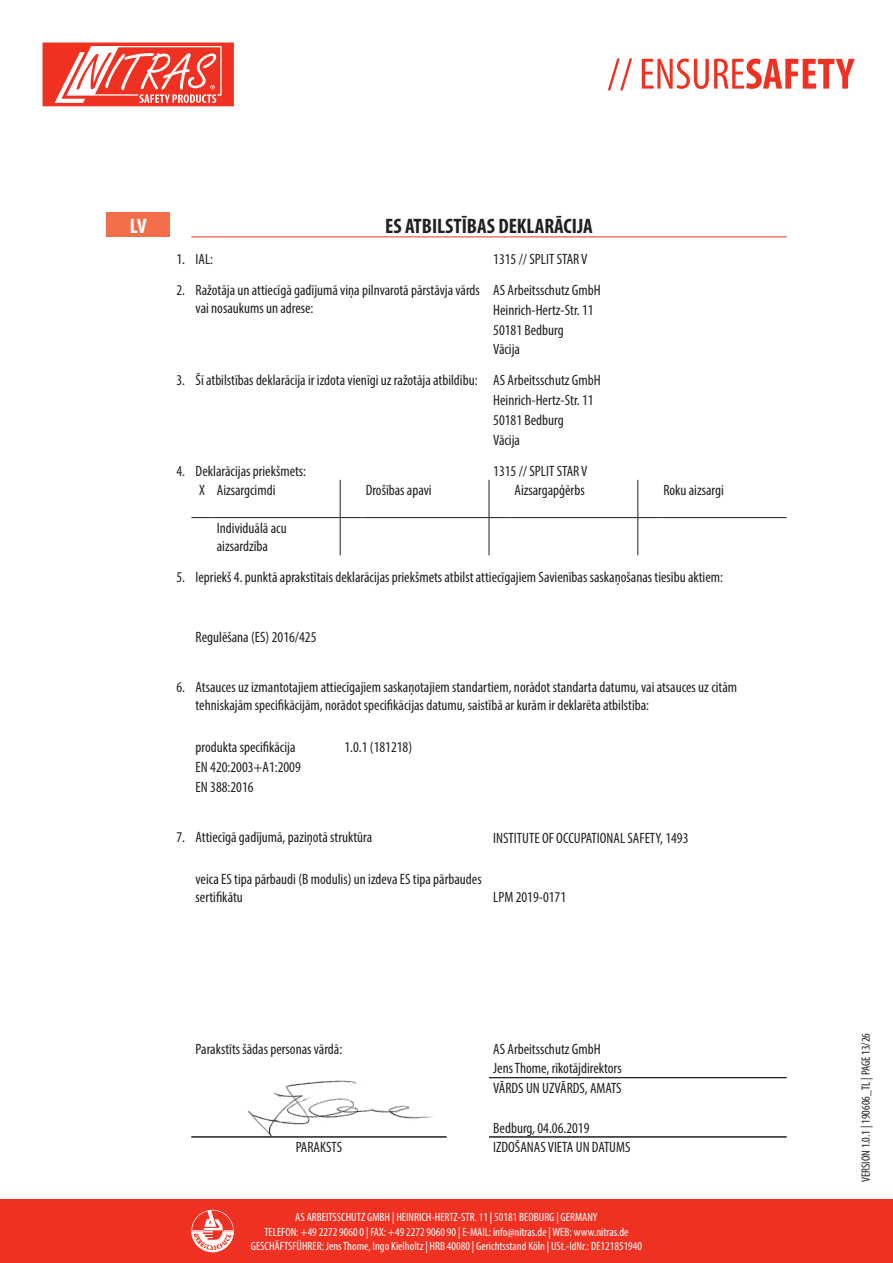
<style>
.page{position:relative;width:893px;height:1263px;background:#fff}
.page>*{position:absolute;margin:0;border:0;box-sizing:border-box;transform-origin:0 0}
.t1{font:700 condensed 21px "Myriad Pro";color:#231f20}
.t2{font:700 condensed 21px "Myriad Pro";color:#fff}
.t3{font:condensed 15px/19.8px "Myriad Pro";color:#231f20}
.t4{font:condensed 12px/14.4px "Myriad Pro";color:#fff;text-align:center}
.t5{font:condensed 12px "Myriad Pro";color:#231f20}
</style>
<div class="page">
<div style="left:0;top:1199px;width:893px;height:64px;background:#ef3122"></div>
<svg style="left:608px;top:58px;width:247px;height:32px"></svg>
<svg style="left:191px;top:1210px;width:43px;height:42px"></svg>
<svg style="left:43px;top:43px;width:191px;height:63px"></svg>
<img style="left:248px;top:1080px;width:186px;height:56px">
<div style="left:106px;top:213px;width:64px;height:24px;background:#f36e4a"></div>
<svg style="left:191px;top:236px;width:22px;height:1px"></svg>
<hr style="left:213px;top:236px;width:127px;height:1px;background:#ef3122">
<svg style="left:340px;top:236px;width:21px;height:1px"></svg>
<hr style="left:361px;top:236px;width:128px;height:1px;background:#ef3122">
<svg style="left:489px;top:236px;width:21px;height:1px"></svg>
<hr style="left:510px;top:236px;width:128px;height:1px;background:#ef3122">
<svg style="left:638px;top:236px;width:21px;height:1px"></svg>
<hr style="left:659px;top:236px;width:128px;height:1px;background:#ef3122">
<hr style="left:340px;top:480px;width:1px;height:37px;background:#231f20">
<hr style="left:489px;top:480px;width:1px;height:37px;background:#231f20">
<hr style="left:637px;top:480px;width:1px;height:37px;background:#231f20">
<hr style="left:340px;top:518px;width:1px;height:37px;background:#231f20">
<svg style="left:489px;top:517px;width:21px;height:1px"></svg>
<hr style="left:489px;top:518px;width:1px;height:37px;background:#231f20">
<hr style="left:510px;top:517px;width:128px;height:1px;background:#231f20">
<hr style="left:637px;top:518px;width:1px;height:37px;background:#231f20">
<svg style="left:638px;top:517px;width:21px;height:1px"></svg>
<hr style="left:659px;top:517px;width:128px;height:1px;background:#231f20">
<svg style="left:191px;top:517px;width:22px;height:1px"></svg>
<hr style="left:213px;top:517px;width:127px;height:1px;background:#231f20">
<svg style="left:340px;top:517px;width:21px;height:1px"></svg>
<hr style="left:361px;top:517px;width:128px;height:1px;background:#231f20">
<hr style="left:191px;top:1136px;width:255px;height:1px;background:#231f20">
<hr style="left:489px;top:1077px;width:298px;height:1px;background:#231f20">
<hr style="left:489px;top:1136px;width:298px;height:1px;background:#231f20">
<p class="t2" style="left:130px;top:212px;width:18px">LV</p>
<p class="t1" style="left:385px;top:212px;width:209px">ES ATBILSTĪBAS DEKLARĀCIJA</p>
<p class="t3" style="left:176px;top:249px;width:10px">1.</p>
<p class="t3" style="left:196px;top:249px;width:19px">IAL:</p>
<p class="t3" style="left:176px;top:280px;width:10px">2.</p>
<p class="t3" style="left:196px;top:281px;width:286px;line-height:18px">Ražotāja un attiecīgā gadījumā viņa pilnvarotā pārstāvja vārds vai nosaukums un adrese:</p>
<p class="t3" style="left:493px;top:339px;width:28px">Vācija</p>
<p class="t3" style="left:176px;top:370px;width:10px">3.</p>
<p class="t3" style="left:196px;top:370px;width:283px">Šī atbilstības deklarācija ir izdota vienīgi uz ražotāja atbildību:</p>
<h1 class="t2" style="left:129px;top:212px;width:20px">DE</h1>
<p class="t3" style="left:493px;top:243px;width:109px;line-height:31px">1315 // SPLIT STAR V<br>AS Arbeitsschutz GmbH</p>
<p class="t3" style="left:493px;top:300px;width:102px">Heinrich-Hertz-Str. 11<br>50181 Bedburg</p>
<p class="t3" style="left:493px;top:370px;width:109px">AS Arbeitsschutz GmbH<br>Heinrich-Hertz-Str. 11<br>50181 Bedburg</p>
<p class="t3" style="left:493px;top:460px;width:96px">1315 // SPLIT STAR V</p>
<p class="t3" style="left:493px;top:429px;width:28px">Vācija</p>
<p class="t3" style="left:176px;top:460px;width:10px">4.</p>
<p class="t3" style="left:196px;top:460px;width:112px">Deklarācijas priekšmets:</p>
<p class="t3" style="left:217px;top:480px;width:60px">Aizsargcimdi</p>
<p class="t3" style="left:366px;top:480px;width:67px">Drošības apavi</p>
<p class="t3" style="left:514px;top:480px;width:72px">Aizsargapģērbs</p>
<p class="t3" style="left:663px;top:480px;width:62px">Roku aizsargi</p>
<p class="t3" style="left:217px;top:519px;width:71px;line-height:18px">Individuālā acu aizsardzība</p>
<p class="t3" style="left:176px;top:567px;width:10px">5.</p>
<p class="t3" style="left:196px;top:567px;width:529px">Iepriekš 4. punktā aprakstītais deklarācijas priekšmets atbilst attiecīgajiem Savienības saskaņošanas tiesību aktiem:</p>
<p class="t3" style="left:199px;top:480px;width:7px">X</p>
<p class="t3" style="left:196px;top:627px;width:122px">Regulēšana (ES) 2016/425</p>
<p class="t3" style="left:176px;top:677px;width:10px">6.</p>
<p class="t3" style="left:196px;top:678px;width:543px;line-height:18px">Atsauces uz izmantotajiem attiecīgajiem saskaņotajiem standartiem, norādot standarta datumu, vai atsauces uz citām tehniskajām specifikācijām, norādot specifikācijas datumu, saistībā ar kurām ir deklarēta atbilstība:</p>
<p class="t3" style="left:196px;top:737px;width:101px">produkta specifikācija</p>
<p class="t3" style="left:344px;top:737px;width:69px">1.0.1 (181218)</p>
<p class="t3" style="left:196px;top:757px;width:107px">EN 420:2003+A1:2009<br>EN 388:2016</p>
<p class="t3" style="left:176px;top:827px;width:10px">7.</p>
<p class="t3" style="left:196px;top:827px;width:178px">Attiecīgā gadījumā, paziņotā struktūra</p>
<p class="t3" style="left:196px;top:869px;width:288px;line-height:18px">veica ES tipa pārbaudi (B modulis) un izdeva ES tipa pārbaudes sertifikātu</p>
<p class="t3" style="left:493px;top:827px;width:197px">INSTITUTE OF OCCUPATIONAL SAFETY, 1493</p>
<p class="t3" style="left:493px;top:887px;width:74px">LPM 2019-0171</p>
<p class="t3" style="left:196px;top:1038px;width:148px">Parakstīts šādas personas vārdā:</p>
<p class="t3" style="left:493px;top:1038px;width:109px">AS Arbeitsschutz GmbH</p>
<p class="t3" style="left:493px;top:1058px;width:130px">Jens Thome, rīkotājdirektors</p>
<p class="t3" style="left:493px;top:1078px;width:130px">VĀRDS UN UZVĀRDS, AMATS</p>
<p class="t3" style="left:493px;top:1117px;width:98px">Bedburg, 04.06.2019</p>
<p class="t3" style="left:296px;top:1137px;width:48px">PARAKSTS</p>
<p class="t3" style="left:493px;top:1137px;width:139px">IZDOŠANAS VIETA UN DATUMS</p>
<p class="t4" style="left:251px;top:1210px;width:393px">AS ARBEITSSCHUTZ GMBH | HEINRICH-HERTZ-STR. 11 | 50181 BEDBURG | GERMANY<br>TELEFON: +49 2272 9060 0 | FAX: +49 2272 9060 90 | E-MAIL: info@nitras.de | WEB: www.nitras.de<br>GESCHÄFTSFÜHRER: Jens Thome, Ingo Kielholtz | HRB 40080 | Gerichtsstand Köln | USt.-IdNr.: DE121851940</p>
<p class="t5" style="left:859px;top:1182px;width:151px;rotate:-90deg">VERSION 1.0.1 | 190606_TL | PAGE 13/26</p>
</div>
